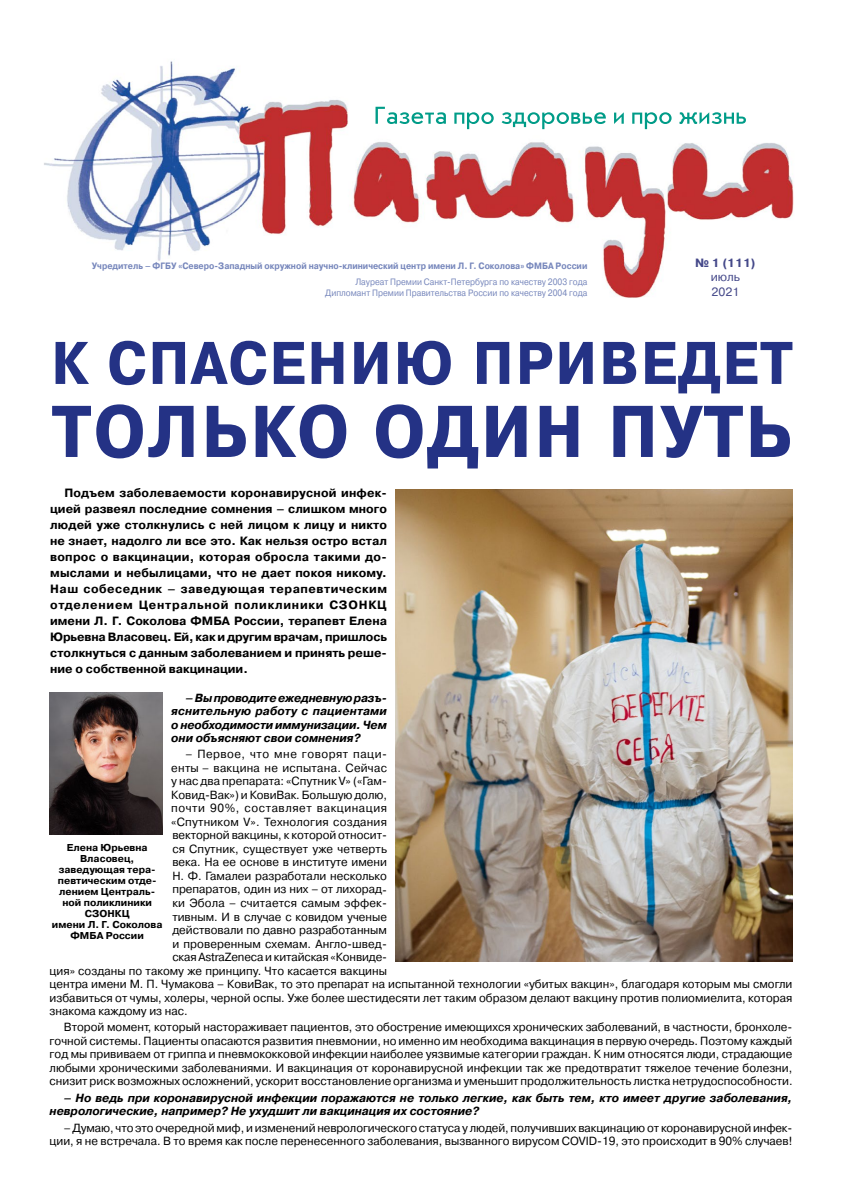
<style>
.page{position:relative;width:842px;height:1191px;background:#fff}
.page>*{position:absolute;margin:0;border:0;box-sizing:border-box;transform-origin:0 0}
.t1{font:700 73px "Pragmatica Cond C";letter-spacing:.04em;color:#243285;scale:1.1 1}
.t2{font:700 60px "Pragmatica Cond C";letter-spacing:.04em;color:#243285;scale:1.1 1}
.t3{font:700 12px/16px "Pragmatica C";color:#000;text-align:justify}
.t4{font:12px/14.4px "Pragmatica C";color:#444889}
.t5{font:700 12px "Pragmatica C";color:#444889}
.t6{font:11.8px/13.5px "Pragmatica C";color:#000;text-align:justify}
.t7{font:italic 700 11.8px/13.5px "Pragmatica C";color:#000;text-align:justify}
.t8{font:11.8px "Pragmatica C";letter-spacing:.02em;color:#000}
.t9{font:11.8px "Pragmatica C";letter-spacing:.05em;color:#000}
.t10{font:11.8px "Pragmatica C";letter-spacing:.04em;color:#000}
.t11{font:700 10px/11px "Pragmatica C";color:#000;text-align:center}
.t12{font:9.2px/11.1px "Pragmatica C";color:#7787bc;text-align:right;scale:.91 1}
.t13{font:700 9.2px "Pragmatica C";color:#7787bc;scale:.91 1}
</style>
<div class="page">
<img style="left:44px;top:61px;width:750px;height:237px">
<svg style="left:375px;top:107px;width:71px;height:17px"></svg>
<svg style="left:454px;top:112px;width:40px;height:17px"></svg>
<svg style="left:502px;top:112px;width:104px;height:17px"></svg>
<svg style="left:614px;top:112px;width:10px;height:12px"></svg>
<svg style="left:632px;top:112px;width:40px;height:17px"></svg>
<svg style="left:679px;top:112px;width:67px;height:12px"></svg>
<img style="left:50px;top:692px;width:113px;height:142px">
<img style="left:395px;top:490px;width:397px;height:471px">
<p class="t13" style="left:92px;top:261px;width:546px">Учредитель – ФГБУ «Северо-Западный окружной научно-клинический центр имени Л. Г. Соколова» ФМБА России</p>
<p class="t12" style="left:325px;top:276px;width:290px">Лауреат Премии Санкт-Петербурга по качеству 2003 года<br>Дипломант Премии Правительства России по качеству 2004 года</p>
<p class="t5" style="left:695px;top:256px;width:62px">№ 1 (111)</p>
<p class="t4" style="left:711px;top:270px;width:31px">июль<br>2021</p>
<h2 class="t2" style="left:52px;top:330px;width:675px">К СПАСЕНИЮ ПРИВЕДЕТ</h2>
<h1 class="t1" style="left:52px;top:391px;width:674px">ТОЛЬКО ОДИН ПУТЬ</h1>
<p class="t3" style="left:50px;top:485px;width:338px;text-indent:14px">Подъем заболеваемости коронавирусной инфек&shy;цией развеял последние сомнения – слишком много людей уже столкнулись с ней лицом к лицу и никто не знает, надолго ли все это. Как нельзя остро встал вопрос о вакцинации, которая обросла такими до&shy;мыслами и небылицами, что не дает покоя никому.<br>Наш собеседник – заведующая терапевтическим отделением Центральной поликлиники СЗОНКЦ имени Л. Г. Соколова ФМБА России, терапевт Елена Юрьевна Власовец. Ей, как и другим врачам, пришлось столкнуться с данным заболеванием и принять реше&shy;ние о собственной вакцинации.</p>
<p class="t7" style="left:171px;top:691px;width:217px;text-indent:14px">– Вы проводите ежедневную разъ&shy;яснительную работу с пациентами о необходимости иммунизации. Чем они объясняют свои сомнения?</p>
<p class="t10" style="left:185px;top:748px;width:203px">– Первое, что мне говорят паци-</p>
<p class="t8" style="left:171px;top:761px;width:217px">енты – вакцина не испытана. Сейчас</p>
<p class="t6" style="left:171px;top:774px;width:217px">у нас два препарата: «Спутник V» («Гам-</p>
<p class="t6" style="left:171px;top:788px;width:217px">Ковид-Вак») и КовиВак. Большую долю,</p>
<p class="t9" style="left:171px;top:802px;width:217px">почти 90%, составляет вакцинация</p>
<p class="t8" style="left:171px;top:815px;width:217px">«Спутником V». Технология создания</p>
<p class="t6" style="left:172px;top:828px;width:216px">векторной вакцины, к которой относит-</p>
<p class="t6" style="left:172px;top:842px;width:216px">ся Спутник, существует уже четверть</p>
<p class="t6" style="left:172px;top:855px;width:216px">века. На ее основе в институте имени</p>
<p class="t6" style="left:172px;top:869px;width:216px">Н. Ф. Гамалеи разработали несколько</p>
<p class="t6" style="left:172px;top:882px;width:216px">препаратов, один из них – от лихорад-</p>
<p class="t6" style="left:172px;top:896px;width:216px">ки Эбола – считается самым эффек-</p>
<p class="t6" style="left:172px;top:909px;width:216px">тивным. И в случае с ковидом ученые</p>
<p class="t6" style="left:172px;top:923px;width:216px">действовали по давно разработанным</p>
<p class="t6" style="left:172px;top:936px;width:216px">и проверенным схемам. Англо-швед-</p>
<p class="t6" style="left:172px;top:950px;width:216px">ская AstraZeneca и китайская «Конвиде-</p>
<p class="t6" style="left:50px;top:963px;width:339px">ция» созданы по такому же принципу. Что касается вакцины</p>
<p class="t6" style="left:50px;top:977px;width:744px">центра имени М. П. Чумакова – КовиВак, то это препарат на испытанной технологии «убитых вакцин», благодаря которым мы смогли</p>
<p class="t6" style="left:50px;top:990px;width:744px">избавиться от чумы, холеры, черной оспы. Уже более шестидесяти лет таким образом делают вакцину против полиомиелита, которая</p>
<p class="t6" style="left:50px;top:1004px;width:140px">знакома каждому из нас.</p>
<p class="t6" style="left:50px;top:1020px;width:744px;text-indent:14px">Второй момент, который настораживает пациентов, это обострение имеющихся хронических заболеваний, в частности, бронхоле&shy;гочной системы. Пациенты опасаются развития пневмонии, но именно им необходима вакцинация в первую очередь. Поэтому каждый год мы прививаем от гриппа и пневмококковой инфекции наиболее уязвимые категории граждан. К ним относятся люди, страдающие любыми хроническими заболеваниями. И вакцинация от коронавирусной инфекции так же предотвратит тяжелое течение болезни, снизит риск возможных осложнений, ускорит восстановление организма и уменьшит продолжительность листка нетрудоспособности.</p>
<p class="t7" style="left:50px;top:1091px;width:744px;text-indent:14px">– Но ведь при коронавирусной инфекции поражаются не только легкие, как быть тем, кто имеет другие заболевания, неврологические, например? Не ухудшит ли вакцинация их состояние?</p>
<p class="t6" style="left:50px;top:1120px;width:744px;text-align:right">– Думаю, что это очередной миф, и изменений неврологического статуса у людей, получивших вакцинацию от коронавирусной инфек&shy;ции, я не встречала. В то время как после перенесенного заболевания, вызванного вирусом COVID-19, это происходит в 90% случаев!</p>
<p class="t11" style="left:52px;top:841px;width:112px">Елена Юрьевна<br>Власовец, заведующая тера&shy;певтическим отде&shy;лением Централь&shy;ной поликлиники<br>СЗОНКЦ<br>имени Л. Г. Соколова<br>ФМБА России</p>
</div>
